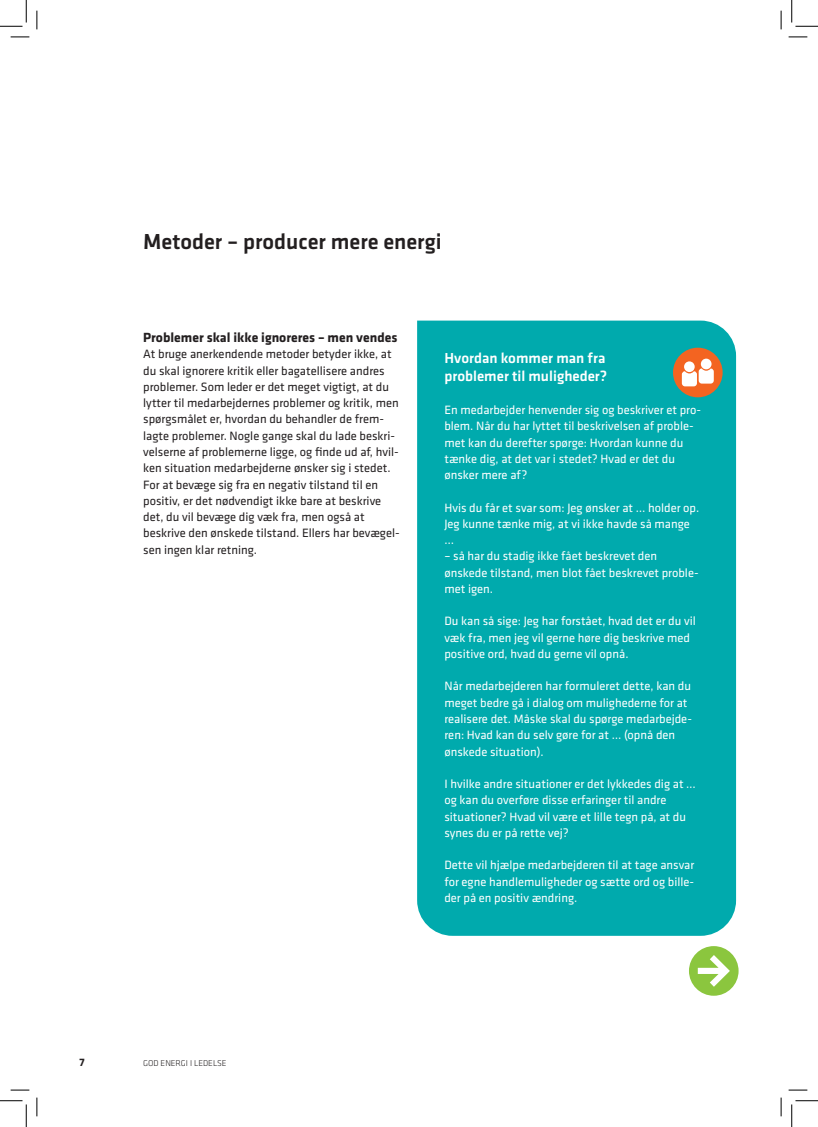
<style>
.page{position:relative;width:818px;height:1127px;background:#fff}
.page>*{position:absolute;margin:0;border:0;box-sizing:border-box;transform-origin:0 0}
.Overskrift_opslag_1{font:500 22.5px "Klavika";color:#231f20}
.BAR_Brød{font:500 15px/18.8px "Klavika";color:#fff}
.mellemrubrik{font:700 13.75px "Klavika";color:#231f20}
.BAR_Brød-2{font:12.5px/16.2px "Klavika";color:#fff}
.BAR_Brød-3{font:12.5px/16.2px "Klavika";color:#231f20}
.t1{font:700 11.25px "Klavika";color:#231f20}
.t2{font:300 8.75px "Klavika";color:#231f20}
</style>
<div class="page">
<div style="left:417px;top:320px;width:319px;height:615px;background:#00aaad"></div>
<svg style="left:689px;top:946px;width:49px;height:49px"></svg>
<div style="left:673px;top:347px;width:50px;height:50px;background:#f36421;border-radius:50%"></div>
<svg style="left:682px;top:358px;width:32px;height:28px"></svg>
<svg style="left:11px;top:36px;width:18px;height:2px"></svg>
<svg style="left:788px;top:36px;width:19px;height:2px"></svg>
<svg style="left:11px;top:1089px;width:18px;height:1px"></svg>
<svg style="left:788px;top:1089px;width:19px;height:1px"></svg>
<svg style="left:36px;top:11px;width:2px;height:18px"></svg>
<svg style="left:36px;top:1097px;width:2px;height:18px"></svg>
<svg style="left:780px;top:11px;width:2px;height:18px"></svg>
<svg style="left:780px;top:1097px;width:2px;height:18px"></svg>
<svg style="left:0;top:0;width:27px;height:27px"></svg>
<svg style="left:0;top:1100px;width:27px;height:26px"></svg>
<svg style="left:791px;top:0;width:27px;height:27px"></svg>
<svg style="left:791px;top:1100px;width:27px;height:26px"></svg>
<p class="Overskrift_opslag_1" style="left:143px;top:226px;width:300px">Metoder – producer mere energi</p>
<p class="mellemrubrik" style="left:143px;top:327px;width:256px">Problemer skal ikke ignoreres – men vendes</p>
<p class="BAR_Brød-3" style="left:143px;top:345px;width:258px">At bruge anerkendende metoder betyder ikke, at du skal ignorere kritik eller bagatellisere andres problemer. Som leder er det meget vigtigt, at du lytter til medarbejdernes problemer og kritik, men spørgsmålet er, hvordan du behandler de frem&shy;lagte problemer. Nogle gange skal du lade beskri&shy;velserne af problemerne ligge, og finde ud af, hvil&shy;ken situation medarbejderne ønsker sig i stedet.<br>For at bevæge sig fra en negativ tilstand til en positiv, er det nødvendigt ikke bare at beskrive det, du vil bevæge dig væk fra, men også at beskrive den ønskede tilstand. Ellers har bevægel&shy;sen ingen klar retning.</p>
<p class="BAR_Brød" style="left:444px;top:348px;width:164px">Hvordan kommer man fra problemer til muligheder?</p>
<p class="BAR_Brød-2" style="left:444px;top:401px;width:258px">En medarbejder henvender sig og beskriver et pro&shy;blem. Når du har lyttet til beskrivelsen af proble&shy;met kan du derefter spørge: Hvordan kunne du tænke dig, at det var i stedet? Hvad er det du ønsker mere af?</p>
<p class="BAR_Brød-2" style="left:444px;top:499px;width:256px">Hvis du får et svar som: Jeg ønsker at … holder op.<br>Jeg kunne tænke mig, at vi ikke havde så mange …</p>
<p class="BAR_Brød-2" style="left:444px;top:547px;width:256px">– så har du stadig ikke fået beskrevet den ønskede tilstand, men blot fået beskrevet proble&shy;met igen.</p>
<p class="BAR_Brød-2" style="left:444px;top:612px;width:253px">Du kan så sige: Jeg har forstået, hvad det er du vil væk fra, men jeg vil gerne høre dig beskrive med</p>
<p class="BAR_Brød-2" style="left:444px;top:645px;width:186px">positive ord, hvad du gerne vil opnå.</p>
<p class="BAR_Brød-2" style="left:444px;top:677px;width:249px">Når medarbejderen har formuleret dette, kan du meget bedre gå i dialog om mulighederne for at realisere det. Måske skal du spørge medarbejde&shy;ren: Hvad kan du selv gøre for at … (opnå den ønskede situation).</p>
<p class="BAR_Brød-2" style="left:444px;top:775px;width:253px">I hvilke andre situationer er det lykkedes dig at … og kan du overføre disse erfaringer til andre</p>
<p class="BAR_Brød-2" style="left:444px;top:807px;width:243px">situationer? Hvad vil være et lille tegn på, at du synes du er på rette vej?</p>
<p class="BAR_Brød-2" style="left:444px;top:856px;width:251px;text-align:justify">Dette vil hjælpe medarbejderen til at tage ansvar for egne handlemuligheder og sætte ord og bille&shy;der på en positiv ændring.</p>
<p class="t1" style="left:79px;top:1053px;width:7px">7</p>
<p class="t2" style="left:143px;top:1057px;width:85px">GOD ENERGI I LEDELSE</p>
</div>
